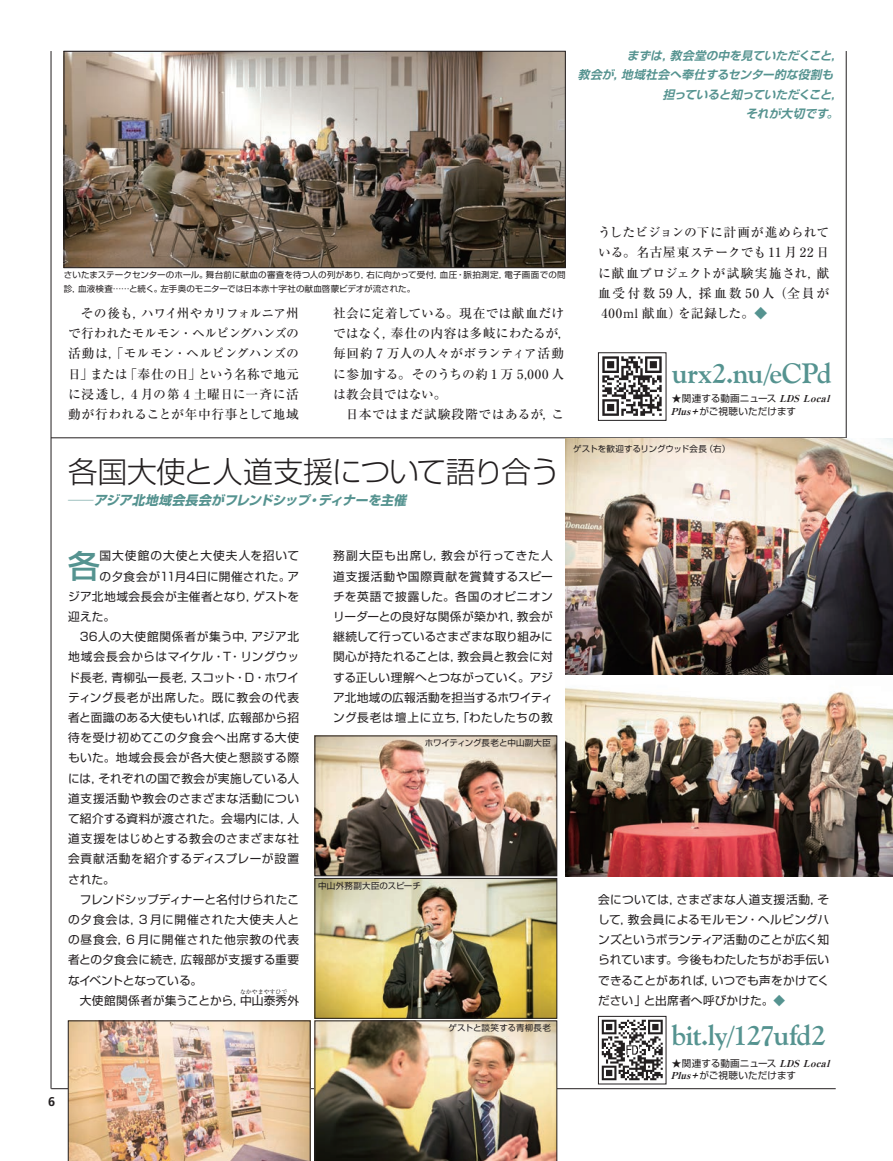
<style>
.page{position:relative;width:893px;height:1161px;background:#fff}
.page>*{position:absolute;margin:0;border:0;box-sizing:border-box;transform-origin:0 0}
.t1{font:500 31.95px "Shin Go Pro";color:#559390}
.t2{font:300 29.7px "Shin Go Pro";letter-spacing:-.025em;color:#231f20}
.t3{font:700 28.05px "Goudy Old Style BT";letter-spacing:-.02em;color:#559390}
.t4{font:500 12.75px/20.2px "Ryumin Pro";letter-spacing:.02em;color:#231f20;text-align:justify}
.t5{font:italic 700 12.75px "Shin Go Pro";color:#559390;scale:2 1}
.t6{font:700 12.75px "Frutigerlds Lat";color:#231f20}
.t7{font:11.7px/20.2px "Shin Go Pro";letter-spacing:.03em;color:#231f20;text-align:justify}
.t8{font:italic 700 11.7px "Shin Go Pro De";color:#559390}
.t9{font:11.7px "Shin Go Pro";letter-spacing:.01em;color:#231f20}
.t10{font:11.7px "Shin Go Pro";letter-spacing:.05em;color:#231f20}
.t11{font:11.7px "Shin Go Pro";letter-spacing:.07em;color:#231f20}
.t12{font:11.7px "Shin Go Pro";letter-spacing:.065em;color:#231f20}
.t13{font:11.7px "Shin Go Pro";letter-spacing:.055em;color:#231f20}
.t14{font:11.7px "Shin Go Pro";letter-spacing:.06em;color:#231f20}
.t15{font:11.7px "Shin Go Pro";letter-spacing:-.01em;color:#231f20}
.t16{font:11.7px "Shin Go Pro";letter-spacing:.08em;color:#231f20}
.t17{font:11.7px "Shin Go Pro";letter-spacing:-.035em;color:#231f20}
.t18{font:9.6px/12.8px "Shin Go Pro";letter-spacing:.005em;color:#231f20}
.t19{font:8.55px/13.8px "Shin Go Pro";letter-spacing:.01em;color:#231f20}
.t20{font:8.55px "Shin Go Pro";letter-spacing:-.01em;color:#231f20}
.t21{font:5.85px "Ryumin Pro";color:#231f20}
.s1{color:#559390}
.s2{font-family:"Ryumin Pro";font-weight:800;font-style:italic}
</style>
<div class="page">
<hr style="left:51px;top:51px;width:1px;height:1038px;background:#231f20">
<hr style="left:51px;top:437px;width:795px;height:1px;background:#231f20">
<img style="left:66px;top:53px;width:498px;height:213px">
<div style="left:64px;top:51px;width:502px;height:217px;border:1px solid #231f20"></div>
<hr style="left:846px;top:51px;width:1px;height:387px;background:#231f20">
<img style="left:566px;top:438px;width:327px;height:236px">
<img style="left:566px;top:688px;width:327px;height:188px">
<hr style="left:51px;top:1088px;width:785px;height:1px;background:#231f20">
<img style="left:601px;top:1019px;width:62px;height:62px">
<div style="left:598px;top:1016px;width:68px;height:68px;border:1px solid #231f20"></div>
<img style="left:602px;top:356px;width:60px;height:60px">
<div style="left:598px;top:352px;width:68px;height:69px;border:1px solid #231f20"></div>
<img style="left:68px;top:1020px;width:489px;height:141px">
<img style="left:317px;top:880px;width:238px;height:136px">
<div style="left:315px;top:878px;width:242px;height:140px;border:1px solid #231f20"></div>
<img style="left:317px;top:738px;width:238px;height:136px">
<div style="left:315px;top:736px;width:242px;height:140px;border:1px solid #231f20"></div>
<p class="t8" style="left:627px;top:46px;width:220px">まずは，教会堂の中を見ていただくこと，</p>
<p class="t8" style="left:578px;top:65px;width:260px">教会が，地域社会へ奉仕するセンター的な役割も</p>
<p class="t8" style="left:663px;top:84px;width:185px">担っていると知っていただくこと，</p>
<p class="t8" style="left:745px;top:104px;width:98px">それが大切です。</p>
<p class="t19" style="left:64px;top:267px;width:503px">さいたまステークセンターのホール。舞台前に献血の審査を待つ人の列があり，右に向かって受付，血圧・脈拍測定，電子画面での問診，血液検査……と続く。左手奥のモニターでは日本赤十字社の献血啓蒙ビデオが流された。</p>
<p class="t4" style="left:68px;top:302px;width:233px;text-indent:13px">その後も，ハワイ州やカリフォルニア州で行われたモルモン･ヘルピングハンズの活動は，「モルモン･ヘルピングハンズの日」または「奉仕の日」という名称で地元に浸透し，4 月の第 4 土曜日に一斉に活動が行われることが年中行事として地域</p>
<p class="t4" style="left:333px;top:302px;width:239px;text-align:left">社会に定着している。現在では献血だけではなく，奉仕の内容は多岐にわたるが，毎回約 7 万人の人々がボランティア活動に参加する。そのうちの約 1 万 5,000 人は教会員ではない。</p>
<p class="t4" style="left:346px;top:403px;width:220px">日本ではまだ試験段階ではあるが，こ</p>
<p class="t4" style="left:598px;top:221px;width:233px">うしたビジョンの下に計画が進められている。名古屋東ステークでも 11 月 22 日に献血プロジェクトが試験実施され，献血受付数 59人，採血数 50人（全員が400ml 献血）を記録した。<span class="s1">◆</span></p>
<h3 class="t3" style="left:672px;top:356px;width:161px">urx2.nu/eCPd</h3>
<p class="t18" style="left:671px;top:391px;width:164px">★関連する動画ニュース <span class="s2">LDSLocal<br>Plus＋</span>がご視聴いただけます</p>
<h2 class="t2" style="left:68px;top:447px;width:493px">各国大使と人道支援について語り合う</h2>
<p class="t5" style="left:67px;top:490px;width:173px">─ アジア北地域会長会がフレンドシップ・ディナーを主催</p>
<p class="t20" style="left:573px;top:442px;width:159px">ゲストを歓迎するリングウッド会長（右）</p>
<h1 class="t1" style="left:68px;top:540px;width:33px">各</h1>
<p class="t16" style="left:100px;top:546px;width:201px">国大使館の大使と大使夫人を招いて</p>
<p class="t7" style="left:100px;top:565px;width:201px">の夕食会が11月4日に開催された。ア</p>
<p class="t7" style="left:68px;top:585px;width:233px">ジア北地域会長会が主催者となり，ゲストを</p>
<p class="t7" style="left:68px;top:605px;width:49px">迎えた。</p>
<p class="t10" style="left:80px;top:627px;width:221px">36人の大使館関係者が集う中，アジア北</p>
<p class="t7" style="left:68px;top:645px;width:233px">地域会長会からはマイケル・T・リングウッ</p>
<p class="t7" style="left:68px;top:665px;width:233px">ド長老，青柳弘一長老，スコット・D・ホワイ</p>
<p class="t12" style="left:68px;top:688px;width:233px">ティング長老が出席した。既に教会の代表</p>
<p class="t9" style="left:68px;top:708px;width:233px">者と面識のある大使もいれば，広報部から招</p>
<p class="t13" style="left:68px;top:728px;width:233px">待を受け初めてこの夕食会へ出席する大使</p>
<p class="t10" style="left:68px;top:748px;width:233px">もいた。地域会長会が各大使と懇談する際</p>
<p class="t7" style="left:68px;top:766px;width:233px">には，それぞれの国で教会が実施している人</p>
<p class="t7" style="left:68px;top:787px;width:233px">道支援活動や教会のさまざまな活動につい</p>
<p class="t7" style="left:68px;top:807px;width:233px">て紹介する資料が渡された。会場内には，人</p>
<p class="t7" style="left:68px;top:827px;width:233px">道支援をはじめとする教会のさまざまな社</p>
<p class="t14" style="left:68px;top:849px;width:233px">会貢献活動を紹介するディスプレーが設置</p>
<p class="t7" style="left:68px;top:867px;width:48px">された。</p>
<p class="t15" style="left:80px;top:890px;width:221px">フレンドシップディナーと名付けられたこ</p>
<p class="t11" style="left:68px;top:910px;width:233px">の夕食会は，3 月に開催された大使夫人と</p>
<p class="t11" style="left:68px;top:930px;width:233px">の昼食会，6 月に開催された他宗教の代表</p>
<p class="t7" style="left:68px;top:948px;width:233px">者との夕食会に続き，広報部が支援する重要</p>
<p class="t17" style="left:68px;top:970px;width:136px">なイベントとなっている。</p>
<p class="t9" style="left:80px;top:991px;width:221px">大使館関係者が集うことから，中山泰秀外</p>
<p class="t21" style="left:240px;top:987px;width:49px">なかやまやすひで</p>
<p class="t7" style="left:333px;top:544px;width:221px">務副大臣も出席し，教会が行ってきた人道支援活動や国際貢献を賞賛するスピーチを英語で披露した。各国のオピニオンリーダーとの良好な関係が築かれ，教会が継続して行っているさまざまな取り組みに関心が持たれることは，教会員と教会に対する正しい理解へとつながっていく。アジア北地域の広報活動を担当するホワイティング長老は壇上に立ち，「わたしたちの教</p>
<p class="t20" style="left:425px;top:736px;width:128px">ホワイティング長老と中山副大臣</p>
<p class="t19" style="left:318px;top:878px;width:105px">中山外務副大臣のスピーチ</p>
<p class="t19" style="left:448px;top:1020px;width:104px">ゲストと談笑する青柳長老</p>
<p class="t6" style="left:48px;top:1091px;width:9px">6</p>
<p class="t7" style="left:598px;top:888px;width:233px">会については，さまざまな人道支援活動，そして，教会員によるモルモン・ヘルピングハンズというボランティア活動のことが広く知られています。今後もわたしたちがお手伝いできることがあれば，いつでも声をかけてください」と出席者へ呼びかけた。<span class="s1">◆</span></p>
<h3 class="t3" style="left:672px;top:1018px;width:156px">bit.ly/127ufd2</h3>
<p class="t18" style="left:671px;top:1055px;width:164px">★関連する動画ニュース <span class="s2">LDSLocal<br>Plus＋</span>がご視聴いただけます</p>
</div>
